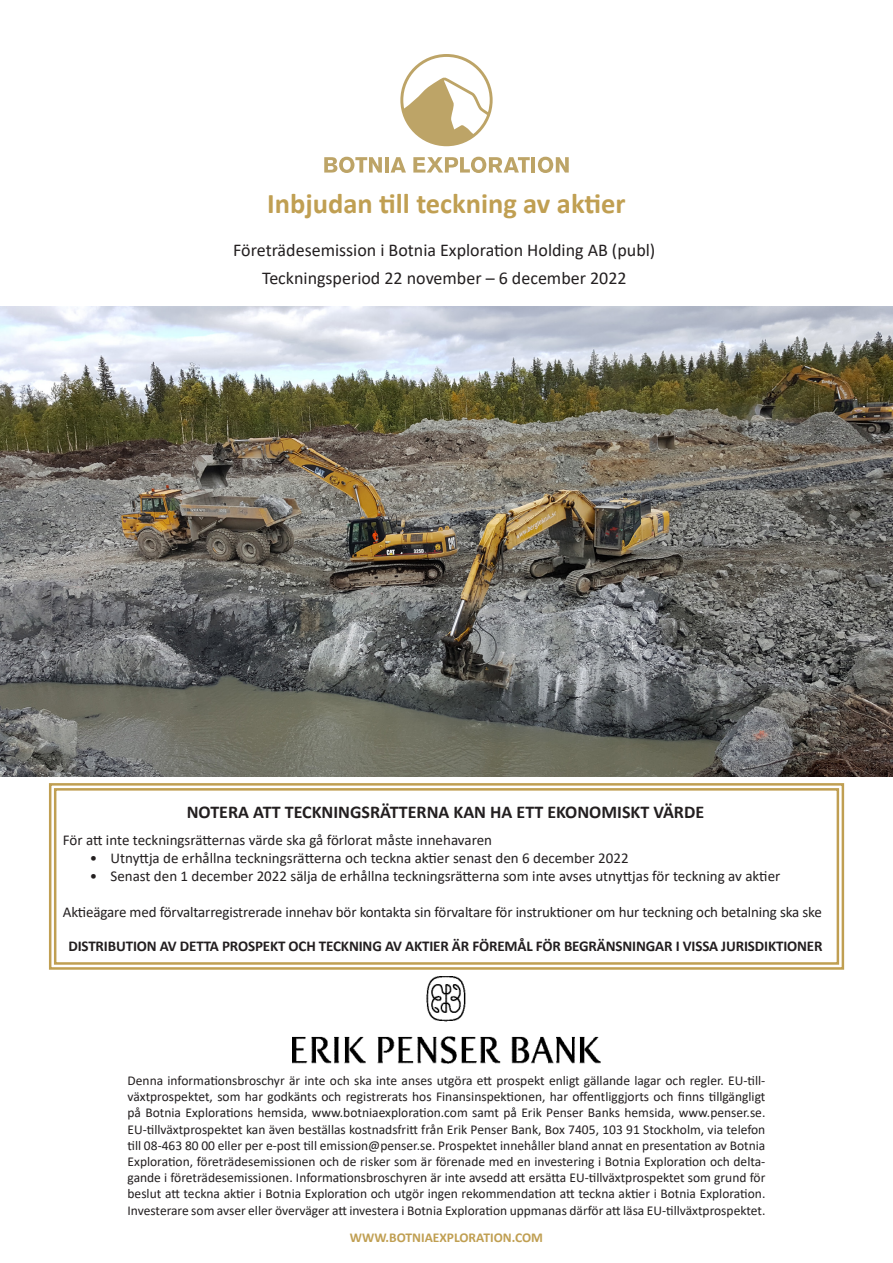
<style>
.page{position:relative;width:893px;height:1263px;background:#fff}
.page>*{position:absolute;margin:0;border:0;box-sizing:border-box;transform-origin:0 0}
.t1{font:700 28.5px "Calibri";color:#c09f52}
.t2{font:18px "Calibri";color:#231f20}
.Brödtext{font:700 18px "Calibri";color:#231f20}
.Brödtext-2{font:15px "Calibri";color:#231f20}
.Brödtext-3{font:700 15px "Calibri";letter-spacing:-.01em;color:#231f20}
.Brödtext-4{font:13.5px/16.2px "Calibri";color:#231f20;text-align:justify}
.t3{font:700 13.5px "Calibri";color:#c09f52}
</style>
<div class="page">
<img style="left:293px;top:977px;width:307px;height:87px">
<svg style="left:48px;top:783px;width:797px;height:187px"></svg>
<div style="left:54px;top:788px;width:785px;height:177px;border:2px solid #c09f52"></div>
<svg style="left:324px;top:157px;width:58px;height:16px"></svg>
<hr style="left:385px;top:157px;width:4px;height:16px;background:#bda467">
<svg style="left:391px;top:157px;width:15px;height:16px"></svg>
<svg style="left:413px;top:157px;width:117px;height:16px"></svg>
<hr style="left:531px;top:157px;width:4px;height:16px;background:#bda467">
<svg style="left:538px;top:157px;width:31px;height:16px"></svg>
<svg style="left:400px;top:54px;width:93px;height:92px"></svg>
<img style="left:0;top:307px;width:893px;height:469px">
<p class="t1" style="left:267px;top:183px;width:360px">Inbjudan till teckning av aktier</p>
<p class="t2" style="left:233px;top:238px;width:424px">Företrädesemission i Botnia Exploration Holding AB (publ)</p>
<p class="t2" style="left:262px;top:265px;width:366px">Teckningsperiod 22 november – 6 december 2022</p>
<p class="Brödtext" style="left:187px;top:799px;width:519px">NOTERA ATT TECKNINGSRÄTTERNA KAN HA ETT EKONOMISKT VÄRDE</p>
<p class="Brödtext-2" style="left:63px;top:829px;width:431px">För att inte teckningsrätternas värde ska gå förlorat måste innehavaren</p>
<p class="Brödtext-2" style="left:90px;top:847px;width:540px">• Utnyttja de erhållna teckningsrätterna och teckna aktier senast den 6 december 2022</p>
<p class="Brödtext-2" style="left:90px;top:865px;width:692px">• Senast den 1 december 2022 sälja de erhållna teckningsrätterna som inte avses utnyttjas för teckning av aktier</p>
<p class="Brödtext-2" style="left:63px;top:901px;width:760px">Aktieägare med förvaltarregistrerade innehav bör kontakta sin förvaltare för instruktioner om hur teckning och betalning ska ske</p>
<p class="Brödtext-3" style="left:68px;top:935px;width:756px">DISTRIBUTION AV DETTA PROSPEKT OCH TECKNING AV AKTIER ÄR FÖREMÅL FÖR BEGRÄNSNINGAR I VISSA JURISDIKTIONER</p>
<p class="Brödtext-4" style="left:128px;top:1072px;width:639px">Denna informationsbroschyr är inte och ska inte anses utgöra ett prospekt enligt gällande lagar och regler. EU-till&shy;växtprospektet, som har godkänts och registrerats hos Finansinspektionen, har offentliggjorts och finns tillgängligt på Botnia Explorations hemsida, www.botniaexploration.com samt på Erik Penser Banks hemsida, www.penser.se.<br>EU-tillväxtprospektet kan även beställas kostnadsfritt från Erik Penser Bank, Box 7405, 103 91 Stockholm, via telefon till 08-463 80 00 eller per e-post till emission@penser.se. Prospektet innehåller bland annat en presentation av Botnia Exploration, företrädesemissionen och de risker som är förenade med en investering i Botnia Exploration och delta&shy;gande i företrädesemissionen. Informationsbroschyren är inte avsedd att ersätta EU-tillväxtprospektet som grund för beslut att teckna aktier i Botnia Exploration och utgör ingen rekommendation att teckna aktier i Botnia Exploration.<br>Investerare som avser eller överväger att investera i Botnia Exploration uppmanas därför att läsa EU-tillväxtprospektet.</p>
<p class="t3" style="left:350px;top:1227px;width:195px">WWW.BOTNIAEXPLORATION.COM</p>
</div>
